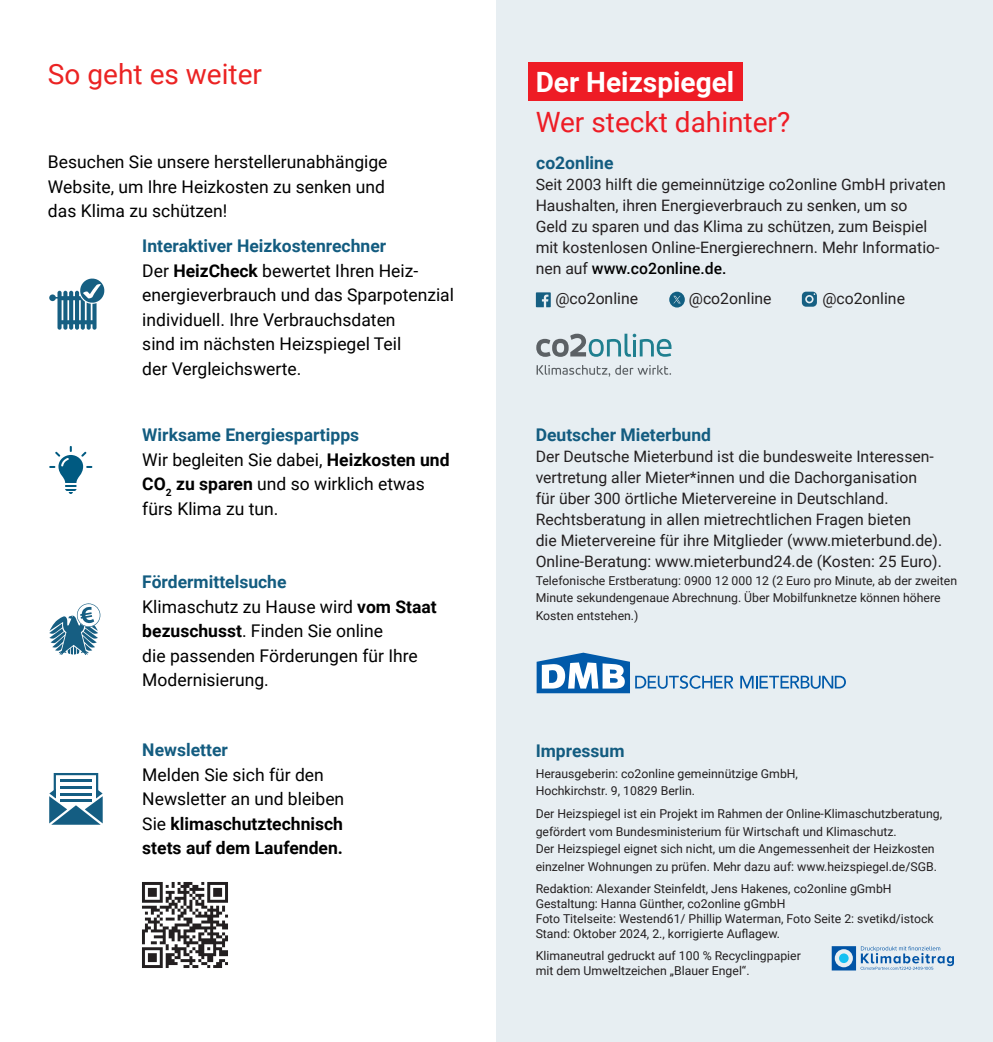
<style>
.page{position:relative;width:993px;height:1042px;background:#fff}
.page>*{position:absolute;margin:0;border:0;box-sizing:border-box;transform-origin:0 0}
.h_1{font:28px/40.2px "Roboto";color:#ee1c25}
.h_1-2{font:28px "Roboto";color:#eb2323}
.Fließtext_2{font:17.5px/24.5px "Roboto";color:#000}
.t1{font:700 17.5px "Roboto";color:#135c80}
.Impressum{font:15.75px/21px "Roboto";color:#231f20}
.Hinweise_7pt{font:12.25px/17.5px "Roboto";color:#231f20}
.s1{font-weight:700;color:#135c80}
.s2{font-weight:700}
.s3{font-weight:700;color:#fff}
.s4{font-weight:500;color:#000}
</style>
<div class="page">
<div style="left:496px;top:0;width:496px;height:1042px;background:#e7eef2"></div>
<svg style="left:49px;top:278px;width:56px;height:52px"></svg>
<svg style="left:49px;top:603px;width:51px;height:52px"></svg>
<svg style="left:49px;top:446px;width:43px;height:48px"></svg>
<svg style="left:49px;top:773px;width:54px;height:52px"></svg>
<hr style="left:60px;top:779px;width:31px;height:3px;background:#145d82">
<hr style="left:60px;top:786px;width:31px;height:2px;background:#145d82">
<hr style="left:60px;top:793px;width:31px;height:2px;background:#145d82">
<hr style="left:60px;top:799px;width:31px;height:3px;background:#145d82">
<img style="left:142px;top:882px;width:86px;height:86px">
<div style="left:528px;top:62px;width:214px;height:38px;background:#ee1c25"></div>
<svg style="left:536px;top:334px;width:135px;height:23px"></svg>
<svg style="left:536px;top:365px;width:135px;height:12px"></svg>
<svg style="left:635px;top:675px;width:98px;height:14px"></svg>
<svg style="left:740px;top:676px;width:105px;height:13px"></svg>
<svg style="left:536px;top:653px;width:93px;height:40px"></svg>
<svg style="left:535px;top:292px;width:15px;height:15px"></svg>
<svg style="left:801px;top:292px;width:15px;height:15px"></svg>
<svg style="left:669px;top:292px;width:15px;height:15px"></svg>
<svg style="left:831px;top:946px;width:122px;height:24px"></svg>
<p class="h_1-2" style="left:48px;top:54px;width:215px">So geht es weiter</p>
<p class="Fließtext_2" style="left:48px;top:149px;width:341px">Besuchen Sie unsere herstellerunabhängige<br>Website, um Ihre Heizkosten zu senken und das Klima zu schützen!</p>
<p class="Fließtext_2" style="left:142px;top:233px;width:313px"><span class="s1">Interaktiver Heizkostenrechner<br></span>Der <span class="s2">HeizCheck</span> bewertet Ihren Heiz&shy;energieverbrauch und das Sparpotenzial individuell. Ihre Verbrauchsdaten<br>sind im nächsten Heizspiegel Teil<br>der Vergleichswerte.</p>
<p class="Fließtext_2" style="left:142px;top:422px;width:309px"><span class="s1">Wirksame Energiespartipps<br></span>Wir begleiten Sie dabei, <span class="s2">Heizkosten und<br>CO</span><sub>2</sub> <span class="s2">zu sparen</span> und so wirklich etwas fürs Klima zu tun.</p>
<p class="Fließtext_2" style="left:142px;top:569px;width:296px"><span class="s1">Fördermittelsuche<br></span>Klimaschutz zu Hause wird <span class="s2">vom Staat bezuschusst</span>. Finden Sie online<br>die passenden Förderungen für Ihre<br>Modernisierung.</p>
<p class="h_1" style="left:535px;top:61px;width:256px"><span class="s3">Der Heizspiegel<br></span>Wer steckt dahinter?</p>
<p class="t1" style="left:536px;top:150px;width:79px">co2online</p>
<p class="Impressum" style="left:535px;top:173px;width:411px">Seit 2003 hilft die gemeinnützige co2online GmbH privaten Haushalten, ihren Energieverbrauch zu senken, um so<br>Geld zu sparen und das Klima zu schützen, zum Beispiel mit kostenlosen Online-Energierechnern. Mehr Informatio&shy;nen auf <span class="s4">www.co2online.de.</span></p>
<p class="Impressum" style="left:555px;top:288px;width:84px">@co2online</p>
<p class="Impressum" style="left:688px;top:288px;width:84px">@co2online</p>
<p class="Impressum" style="left:822px;top:288px;width:84px">@co2online</p>
<p class="t1" style="left:535px;top:422px;width:177px">Deutscher Mieterbund</p>
<p class="Impressum" style="left:535px;top:445px;width:399px">Der Deutsche Mieterbund ist die bundesweite Interessen&shy;vertretung aller Mieter*innen und die Dachorganisation</p>
<p class="Impressum" style="left:535px;top:487px;width:354px">für über 300 örtliche Mietervereine in Deutschland.</p>
<p class="Impressum" style="left:535px;top:508px;width:408px">Rechtsberatung in allen mietrechtlichen Fragen bieten<br>die Mietervereine für ihre Mitglieder (www.mieterbund.de).</p>
<p class="Impressum" style="left:535px;top:550px;width:407px">Online-Beratung: www.mieterbund24.de (Kosten: 25 Euro).</p>
<p class="Hinweise_7pt" style="left:535px;top:571px;width:423px">Telefonische Erstberatung: 0900 12 000 12 (2 Euro pro Minute, ab der zweiten<br>Minute sekundengenaue Abrechnung. Über Mobilfunknetze können höhere<br>Kosten entstehen.)</p>
<p class="Fließtext_2" style="left:142px;top:737px;width:203px"><span class="s1">Newsletter<br></span>Melden Sie sich für den<br>Newsletter an und bleiben<br>Sie <span class="s2">klimaschutztechnisch stets auf dem Laufenden.</span></p>
<p class="t1" style="left:535px;top:738px;width:90px">Impressum</p>
<p class="Hinweise_7pt" style="left:535px;top:764px;width:264px">Herausgeberin: co2online gemeinnützige GmbH,<br>Hochkirchstr. 9, 10829 Berlin.</p>
<p class="Hinweise_7pt" style="left:535px;top:804px;width:408px">Der Heizspiegel ist ein Projekt im Rahmen der Online-Klimaschutzberatung, gefördert vom Bundesministerium für Wirtschaft und Klimaschutz.<br>Der Heizspiegel eignet sich nicht, um die Angemessenheit der Heizkosten einzelner Wohnungen zu prüfen. Mehr dazu auf: www.heizspiegel.de/SGB.</p>
<p class="Hinweise_7pt" style="left:535px;top:881px;width:399px;line-height:14.7px">Redaktion: Alexander Steinfeldt, Jens Hakenes, co2online gGmbH Gestaltung: Hanna Günther, co2online gGmbH<br>Foto Titelseite: Westend61/ Phillip Waterman, Foto Seite 2: svetikd/istock Stand: Oktober 2024, 2., korrigierte Auflagew.</p>
<p class="Hinweise_7pt" style="left:535px;top:948px;width:266px;line-height:14.7px">Klimaneutral gedruckt auf 100 % Recyclingpapier mit dem Umweltzeichen „Blauer Engel“.</p>
</div>
